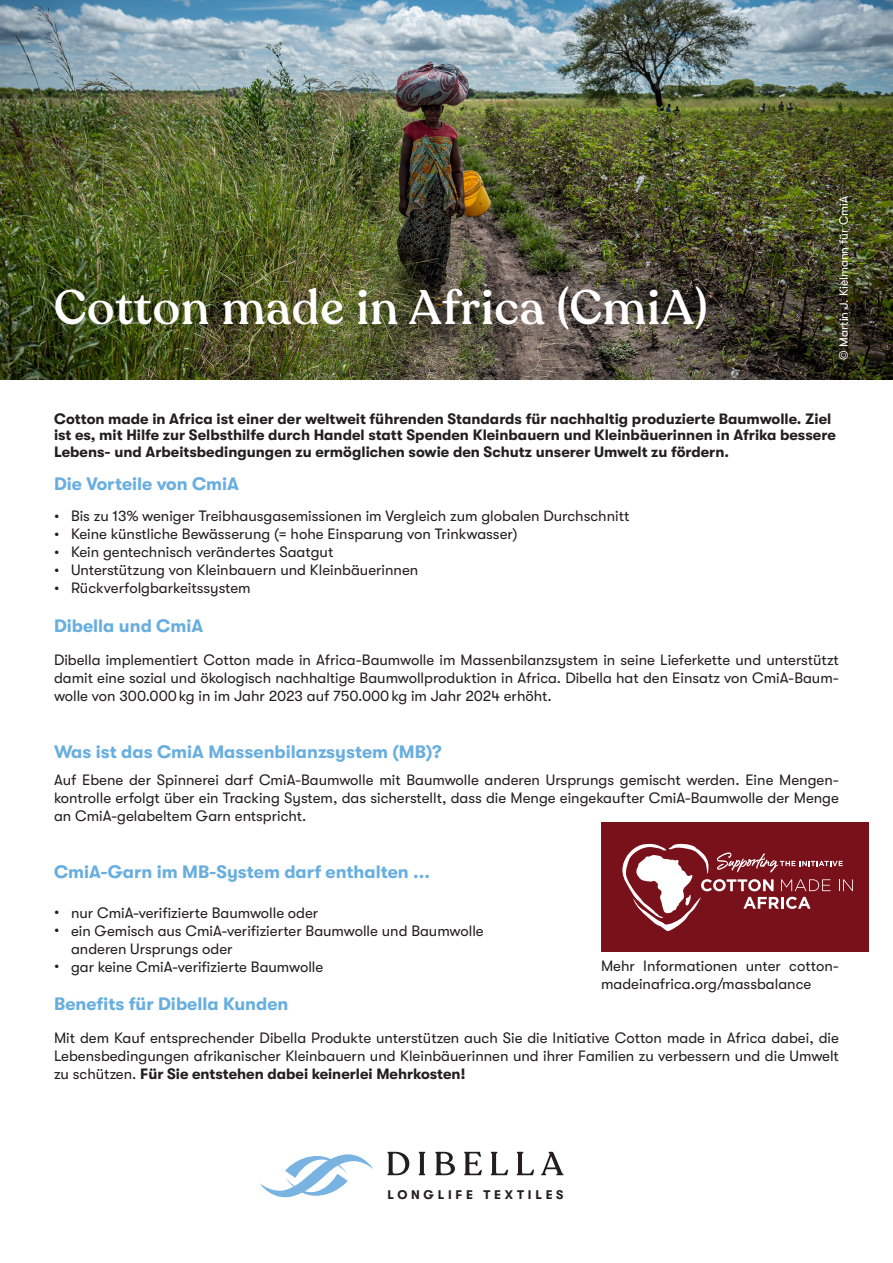
<style>
.page{position:relative;width:893px;height:1263px;background:#fff}
.page>*{position:absolute;margin:0;border:0;box-sizing:border-box;transform-origin:0 0}
.Bodytext{font:500 48px "Recoleta";letter-spacing:.02em;color:#fff}
.Zwischentitel{font:700 18px "GT Walsheim";color:#68aedf}
.Bodytext-2{font:15px/18px "GT Walsheim";color:#231f20;text-align:justify}
.Aufzählung{font:15px/18px "GT Walsheim";color:#231f20}
.t1{font:700 15px/16.2px "GT Walsheim";color:#231f20}
.t2{font:700 12.45px "GT Walsheim";letter-spacing:.3em;color:#231f20}
.t3{font:12px "GT Walsheim";color:#fff}
.s1{font-weight:700}
</style>
<div class="page">
<img style="left:0;top:0;width:893px;height:379px">
<div style="left:601px;top:822px;width:268px;height:130px;background:#79111b"></div>
<svg style="left:622px;top:843px;width:231px;height:88px"></svg>
<svg style="left:387px;top:1152px;width:22px;height:23px"></svg>
<svg style="left:419px;top:1152px;width:6px;height:23px"></svg>
<svg style="left:435px;top:1152px;width:20px;height:23px"></svg>
<svg style="left:464px;top:1152px;width:18px;height:23px"></svg>
<svg style="left:491px;top:1152px;width:17px;height:23px"></svg>
<svg style="left:517px;top:1152px;width:17px;height:23px"></svg>
<svg style="left:541px;top:1152px;width:22px;height:23px"></svg>
<svg style="left:259px;top:1154px;width:114px;height:44px"></svg>
<p class="Bodytext" style="left:54px;top:278px;width:655px">Cotton made in Africa (CmiA)</p>
<p class="t3" style="left:837px;top:360px;width:165px;rotate:-90deg">© Martin J. Kielmann für CmiA</p>
<p class="t1" style="left:54px;top:411px;width:783px">Cotton made in Africa ist einer der weltweit führenden Standards für nachhaltig produzierte Baumwolle. Ziel ist es, mit Hilfe zur Selbsthilfe durch Handel statt Spenden Kleinbauern und Kleinbäuerinnen in Afrika bessere<br>Lebens- und Arbeitsbedingungen zu ermöglichen sowie den Schutz unserer Umwelt zu fördern.</p>
<p class="Zwischentitel" style="left:54px;top:474px;width:187px">Die Vorteile von CmiA</p>
<p class="Aufzählung" style="left:54px;top:506px;width:577px">• Bis zu 13% weniger Treibhausgasemissionen im Vergleich zum globalen Durchschnitt</p>
<p class="Aufzählung" style="left:54px;top:524px;width:465px">• Keine künstliche Bewässerung (= hohe Einsparung von Trinkwasser)</p>
<p class="Aufzählung" style="left:54px;top:542px;width:281px">• Kein gentechnisch verändertes Saatgut</p>
<p class="Aufzählung" style="left:54px;top:560px;width:366px">• Unterstützung von Kleinbauern und Kleinbäuerinnen</p>
<p class="Aufzählung" style="left:54px;top:578px;width:198px">• Rückverfolgbarkeitssystem</p>
<p class="Zwischentitel" style="left:54px;top:616px;width:151px">Dibella und CmiA</p>
<p class="Bodytext-2" style="left:54px;top:650px;width:786px">Dibella implementiert Cotton made in Africa-Baumwolle im Massenbilanzsystem in seine Lieferkette und unterstützt damit eine sozial und ökologisch nachhaltige Baumwollproduktion in Africa. Dibella hat den Einsatz von CmiA-Baum&shy;wolle von 300.000 kg in im Jahr 2023 auf 750.000 kg im Jahr 2024 erhöht.</p>
<p class="Zwischentitel" style="left:54px;top:742px;width:389px">Was ist das CmiA Massenbilanzsystem (MB)?</p>
<p class="Bodytext-2" style="left:54px;top:771px;width:786px">Auf Ebene der Spinnerei darf CmiA-Baumwolle mit Baumwolle anderen Ursprungs gemischt werden. Eine Mengen&shy;kontrolle erfolgt über ein Tracking System, das sicherstellt, dass die Menge eingekaufter CmiA-Baumwolle der Menge an CmiA-gelabeltem Garn entspricht.</p>
<p class="Zwischentitel" style="left:54px;top:862px;width:378px">CmiA-Garn im MB-System darf enthalten ...</p>
<p class="Aufzählung" style="left:54px;top:904px;width:266px">• nur CmiA-verifizierte Baumwolle oder</p>
<p class="Aufzählung" style="left:71px;top:922px;width:414px;text-indent:-17px">• ein Gemisch aus CmiA-verifizierter Baumwolle und Baumwolle anderen Ursprungs oder</p>
<p class="Aufzählung" style="left:54px;top:958px;width:271px">• gar keine CmiA-verifizierte Baumwolle</p>
<p class="Zwischentitel" style="left:54px;top:994px;width:236px">Benefits für Dibella Kunden</p>
<p class="Bodytext-2" style="left:54px;top:1028px;width:786px">Mit dem Kauf entsprechender Dibella Produkte unterstützen auch Sie die Initiative Cotton made in Africa dabei, die Lebensbedingungen afrikanischer Kleinbauern und Kleinbäuerinnen und ihrer Familien zu verbessern und die Umwelt zu schützen. <span class="s1">Für Sie entstehen dabei keinerlei Mehrkosten!</span></p>
<p class="Bodytext-2" style="left:601px;top:956px;width:239px">Mehr Informationen unter cotton&shy;madeinafrica.org/massbalance</p>
<p class="t2" style="left:387px;top:1187px;width:177px">LONGLIFE TEXTILES</p>
</div>
